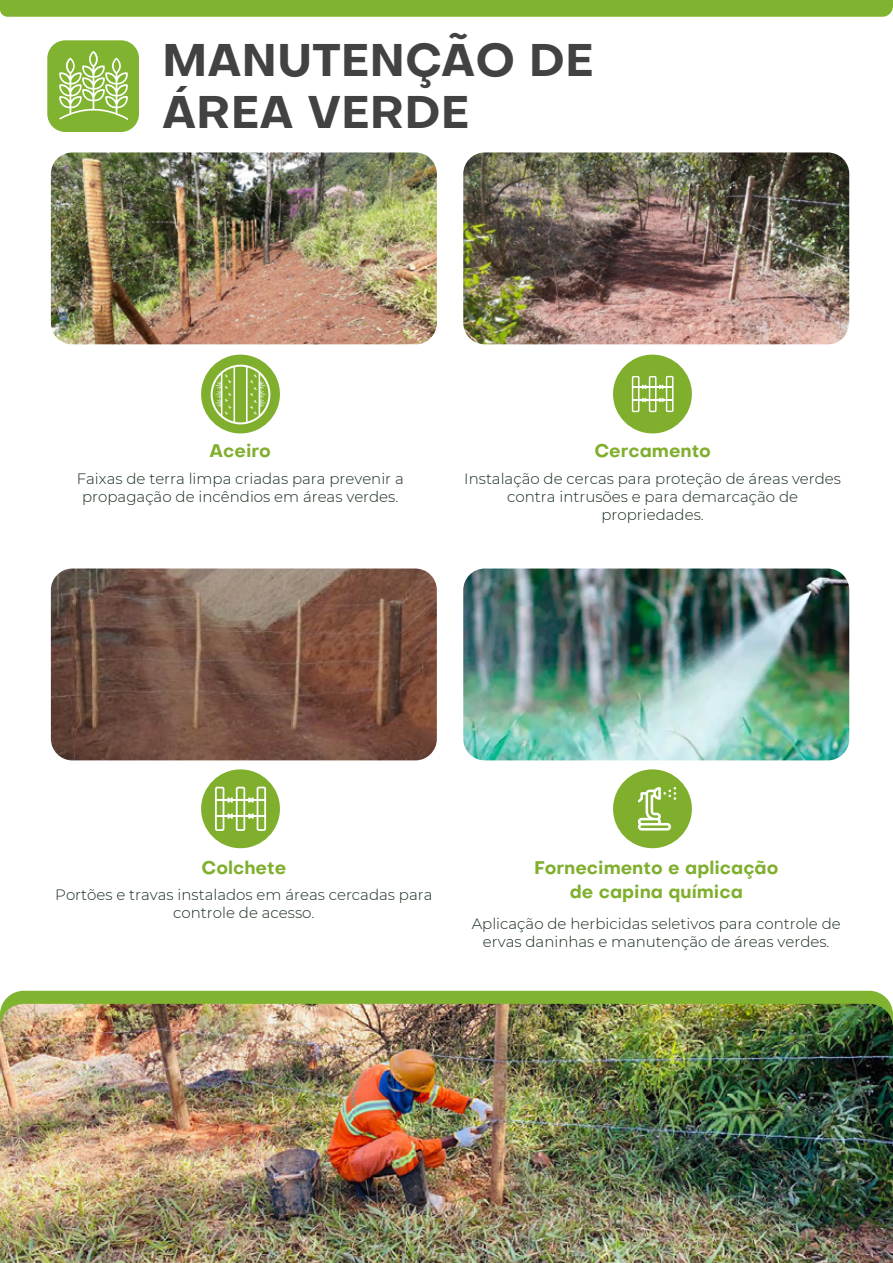
<style>
.page{position:relative;width:893px;height:1263px;background:#fff}
.page>*{position:absolute;margin:0;border:0;box-sizing:border-box;transform-origin:0 0}
.t1{font:700 45px/52.5px "Objective";color:#424242}
.t2{font:700 18px/24.2px "Objective";color:#80af2e;text-align:center}
.t3{font:300 15px/18px "Montserrat";color:#162b1b;text-align:center}
</style>
<div class="page">
<div style="left:201px;top:769px;width:79px;height:79px;background:#80af2e;border-radius:50%"></div>
<div style="left:613px;top:769px;width:79px;height:79px;background:#80af2e;border-radius:50%"></div>
<div style="left:201px;top:355px;width:79px;height:78px;background:#80af2e;border-radius:50%"></div>
<div style="left:613px;top:355px;width:79px;height:78px;background:#80af2e;border-radius:50%"></div>
<img style="left:51px;top:568px;width:386px;height:192px">
<img style="left:463px;top:568px;width:386px;height:192px">
<svg style="left:2px;top:991px;width:889px;height:13px;background:#82b332"></svg>
<div style="left:0;top:0;width:893px;height:17px;background:#80b32f"></div>
<img style="left:463px;top:152px;width:386px;height:192px">
<img style="left:51px;top:152px;width:386px;height:192px">
<img style="left:0;top:1004px;width:893px;height:259px">
<div style="left:47px;top:40px;width:92px;height:92px;background:#80b32f;border-radius:18px"></div>
<svg style="left:211px;top:365px;width:59px;height:59px"></svg>
<svg style="left:215px;top:787px;width:51px;height:44px"></svg>
<svg style="left:637px;top:787px;width:39px;height:43px"></svg>
<svg style="left:632px;top:376px;width:41px;height:36px"></svg>
<svg style="left:59px;top:51px;width:69px;height:69px"></svg>
<h1 class="t1" style="left:162px;top:33px;width:433px">MANUTENÇÃO DE<br>ÁREA VERDE</h1>
<p class="t2" style="left:210px;top:439px;width:63px">Aceiro</p>
<p class="t3" style="left:77px;top:469px;width:329px">Faixas de terra limpa criadas para prevenir a propagação de incêndios em áreas verdes.</p>
<p class="t2" style="left:594px;top:439px;width:118px">Cercamento</p>
<p class="t3" style="left:464px;top:469px;width:378px">Instalação de cercas para proteção de áreas verdes contra intrusões e para demarcação de propriedades.</p>
<p class="t2" style="left:202px;top:855px;width:86px">Colchete</p>
<p class="t3" style="left:55px;top:885px;width:379px">Portões e travas instalados em áreas cercadas para controle de acesso.</p>
<p class="t2" style="left:534px;top:855px;width:246px">Fornecimento e aplicação de capina química</p>
<p class="t3" style="left:472px;top:914px;width:371px">Aplicação de herbicidas seletivos para controle de ervas daninhas e manutenção de áreas verdes.</p>
</div>
